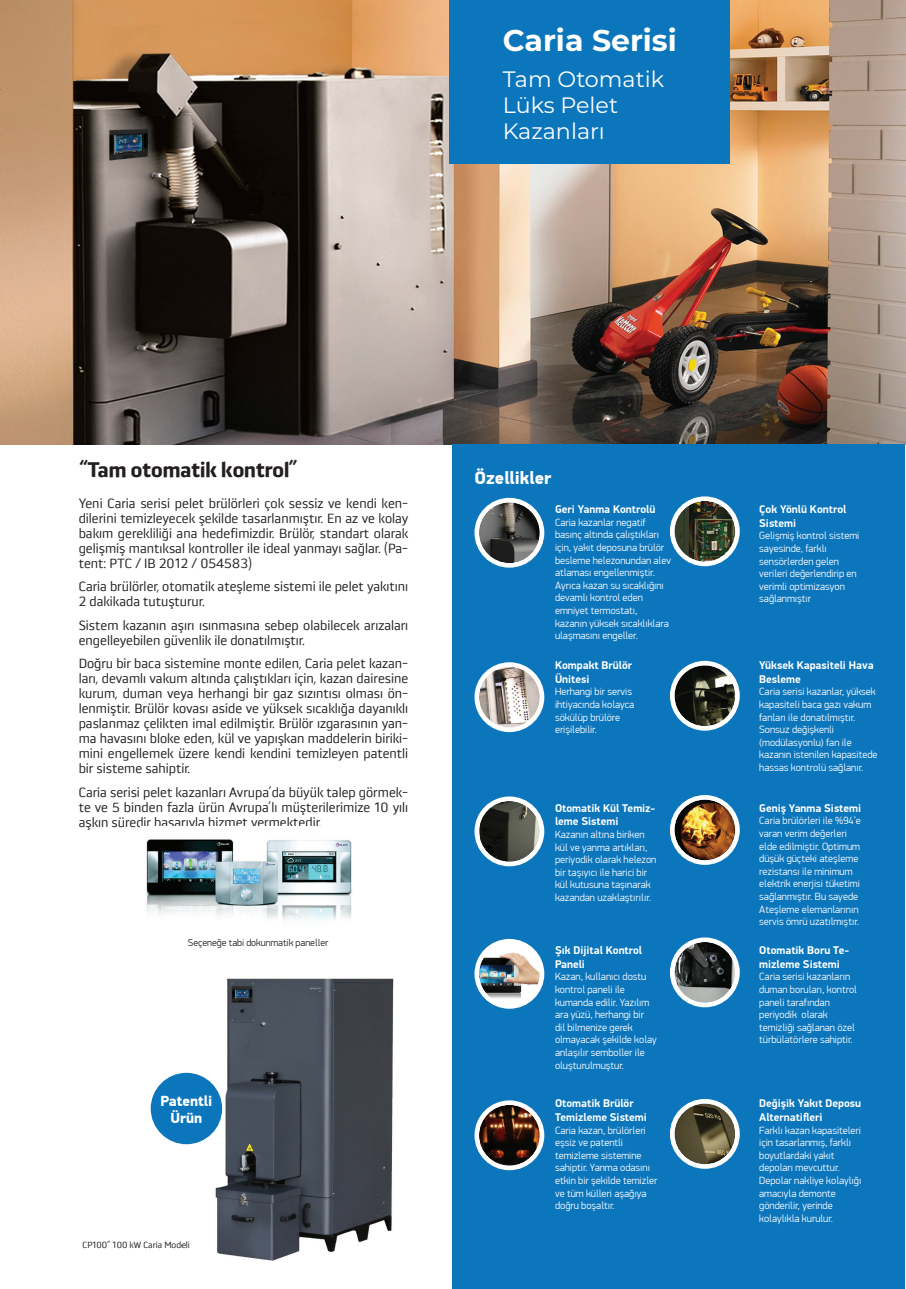
<style>
.page{position:relative;width:906px;height:1289px;background:#fff}
.page>*{position:absolute;margin:0;border:0;box-sizing:border-box;transform-origin:0 0}
.t1{font:700 30px "Montserrat";color:#fff}
.t2{font:22.35px/26px "Montserrat";color:#fff}
.t3{font:600 21px "Aneba Neue";color:#231f20}
.t4{font:900 18px "PF Din Display Pro";color:#fff}
.t5{font:900 14.7px/17.7px "PF Din Display Pro";color:#fff;text-align:center}
.t6{font:13.5px/15px "Aneba Neue";color:#231f20;text-align:justify}
.t7{font:700 11.25px/13.5px "PF Din Display Pro";color:#fff}
.t8{font:300 10.5px/12.6px "PF Din Display Pro";color:#fff}
.t9{font:300 10.05px "PF Din Display Pro";color:#231f20}
.t10{font:9px "Aneba Neue";color:#231f20}
</style>
<div class="page">
<img style="left:0;top:0;width:906px;height:445px">
<div style="left:452px;top:445px;width:453px;height:843px;background:#0c76bd"></div>
<div style="left:449px;top:0;width:280px;height:164px;background:#0c76bd"></div>
<div style="left:477px;top:500px;width:65px;height:65px;background:#fff;border-radius:50%"></div>
<img style="left:479px;top:502px;width:61px;height:61px;border-radius:30px">
<div style="left:474px;top:498px;width:70px;height:69px;border:4px solid #fff;border-radius:50%"></div>
<div style="left:477px;top:664px;width:65px;height:65px;background:#fff;border-radius:50%"></div>
<img style="left:479px;top:666px;width:61px;height:61px;border-radius:30px">
<div style="left:474px;top:662px;width:70px;height:70px;border:4px solid #fff;border-radius:50%"></div>
<div style="left:477px;top:798px;width:65px;height:66px;background:#fff;border-radius:50%"></div>
<img style="left:479px;top:801px;width:61px;height:60px;border-radius:30px">
<div style="left:474px;top:796px;width:70px;height:70px;border:4px solid #fff;border-radius:50%"></div>
<img style="left:479px;top:944px;width:61px;height:59px">
<div style="left:474px;top:938px;width:70px;height:70px;border:4px solid #fff;border-radius:50%"></div>
<svg style="left:477px;top:1102px;width:65px;height:65px"></svg>
<img style="left:479px;top:1104px;width:61px;height:61px;border-radius:30px">
<div style="left:474px;top:1100px;width:70px;height:70px;border:4px solid #fff;border-radius:50%"></div>
<svg style="left:672px;top:498px;width:65px;height:66px"></svg>
<img style="left:674px;top:501px;width:61px;height:60px;border-radius:30px">
<div style="left:670px;top:496px;width:70px;height:70px;border:4px solid #fff;border-radius:50%"></div>
<div style="left:672px;top:663px;width:65px;height:65px;background:#fff;border-radius:50%"></div>
<img style="left:674px;top:665px;width:61px;height:61px;border-radius:30px">
<div style="left:670px;top:661px;width:70px;height:69px;border:4px solid #fff;border-radius:50%"></div>
<div style="left:672px;top:797px;width:65px;height:65px;background:#fff;border-radius:50%"></div>
<img style="left:674px;top:799px;width:61px;height:61px;border-radius:30px">
<div style="left:670px;top:795px;width:70px;height:69px;border:4px solid #fff;border-radius:50%"></div>
<svg style="left:672px;top:939px;width:65px;height:66px"></svg>
<img style="left:674px;top:942px;width:61px;height:60px;border-radius:30px">
<div style="left:670px;top:937px;width:70px;height:70px;border:4px solid #fff;border-radius:50%"></div>
<div style="left:672px;top:1101px;width:65px;height:65px;background:#fff;border-radius:50%"></div>
<img style="left:674px;top:1103px;width:61px;height:61px;border-radius:30px">
<div style="left:670px;top:1098px;width:70px;height:70px;border:4px solid #fff;border-radius:50%"></div>
<img style="left:146px;top:839px;width:206px;height:81px">
<img style="left:215px;top:978px;width:179px;height:283px">
<div style="left:150px;top:1071px;width:73px;height:74px;background:#0c76bd;border-radius:50%"></div>
<div style="left:149px;top:1070px;width:75px;height:76px;border:2px solid #fff;border-radius:50%"></div>
<h1 class="t1" style="left:503px;top:19px;width:176px">Caria Serisi</h1>
<h2 class="t2" style="left:503px;top:65px;width:163px">Tam Otomatik<br>Lüks Pelet<br>Kazanları</h2>
<h3 class="t3" style="left:79px;top:456px;width:221px">“Tam otomatik kontrol”</h3>
<p class="t6" style="left:79px;top:496px;width:331px">Yeni Caria serisi pelet brülörleri çok sessiz ve kendi ken&shy;dilerini temizleyecek şekilde tasarlanmıştır. En az ve kolay bakım gerekliliği ana hedefimizdir. Brülör, standart olarak gelişmiş mantıksal kontroller ile ideal yanmayı sağlar. (Pa&shy;tent: PTC / IB 2012 / 054583)</p>
<p class="t6" style="left:79px;top:579px;width:331px">Caria brülörler, otomatik ateşleme sistemi ile pelet yakıtını<br>2 dakikada tutuşturur.</p>
<p class="t6" style="left:79px;top:617px;width:331px">Sistem kazanın aşırı ısınmasına sebep olabilecek arızaları engelleyebilen güvenlik ile donatılmıştır.</p>
<p class="t6" style="left:79px;top:656px;width:331px">Doğru bir baca sistemine monte edilen, Caria pelet kazan&shy;ları, devamlı vakum altında çalıştıkları için, kazan dairesine kurum, duman veya herhangi bir gaz sızıntısı olması ön&shy;lenmiştir. Brülör kovası aside ve yüksek sıcaklığa dayanıklı paslanmaz çelikten imal edilmiştir. Brülör ızgarasının yan&shy;ma havasını bloke eden, kül ve yapışkan maddelerin biriki&shy;mini engellemek üzere kendi kendini temizleyen patentli bir sisteme sahiptir.</p>
<p class="t6" style="left:79px;top:784px;width:331px">Caria serisi pelet kazanları Avrupa’da büyük talep görmek&shy;te ve 5 binden fazla ürün Avrupa’lı müşterilerimize 10 yılı aşkın süredir başarıyla hizmet vermektedir.</p>
<p class="t9" style="left:188px;top:936px;width:142px">Seçeneğe tabi dokunmatik paneller</p>
<h3 class="t5" style="left:161px;top:1092px;width:53px">Patentli<br>Ürün</h3>
<p class="t10" style="left:82px;top:1239px;width:109px">CP100” 100 kW Caria Modeli</p>
<h3 class="t4" style="left:474px;top:466px;width:78px">Özellikler</h3>
<p class="t7" style="left:555px;top:503px;width:102px">Geri Yanma Kontrolü</p>
<p class="t8" style="left:555px;top:516px;width:117px">Caria kazanlar negatif basınç altında çalıştıkları için, yakıt deposuna brülör besleme helezonundan alev atlaması engellenmiştir.<br>Ayrıca kazan su sıcaklığını devamlı kontrol eden emniyet termostatı, kazanın yüksek sıcaklıklara ulaşmasını engeller.</p>
<p class="t7" style="left:555px;top:659px;width:79px">Kompakt Brülör<br>Ünitesi</p>
<p class="t8" style="left:555px;top:685px;width:81px">Herhangi bir servis ihtiyacında kolayca sökülüp brülöre erişilebilir.</p>
<p class="t7" style="left:555px;top:801px;width:102px">Otomatik Kül Temiz&shy;leme Sistemi</p>
<p class="t8" style="left:555px;top:828px;width:103px">Kazanın altına biriken kül ve yanma artıkları, periyodik olarak helezon bir taşıyıcı ile harici bir kül kutusuna taşınarak kazandan uzaklaştırılır.</p>
<p class="t7" style="left:555px;top:943px;width:89px">Şık Dijital Kontrol<br>Paneli</p>
<p class="t8" style="left:555px;top:970px;width:103px">Kazan, kullanıcı dostu kontrol paneli ile kumanda edilir. Yazılım ara yüzü, herhangi bir<br>dil bilmenize gerek olmayacak şekilde kolay anlaşılır semboller ile oluşturulmuştur.</p>
<p class="t7" style="left:555px;top:1097px;width:93px">Otomatik Brülör<br>Temizleme Sistemi</p>
<p class="t8" style="left:555px;top:1123px;width:104px">Caria kazan, brülörleri eşsiz ve patentli temizleme sistemine sahiptir. Yanma odasını etkin bir şekilde temizler ve tüm külleri aşağıya doğru boşaltır.</p>
<p class="t7" style="left:759px;top:503px;width:89px">Çok Yönlü Kontrol<br>Sistemi</p>
<p class="t8" style="left:759px;top:529px;width:102px">Gelişmiş kontrol sistemi sayesinde, farklı sensörlerden gelen verileri değerlendirip en verimli optimizasyon sağlanmıştır</p>
<p class="t7" style="left:759px;top:659px;width:116px">Yüksek Kapasiteli Hava<br>Besleme</p>
<p class="t8" style="left:759px;top:685px;width:120px">Caria serisi kazanlar, yüksek kapasiteli baca gazı vakum fanları ile donatılmıştır.<br>Sonsuz değişkenli (modülasyonlu) fan ile kazanın istenilen kapasitede hassas kontrolü sağlanır.</p>
<p class="t7" style="left:759px;top:801px;width:103px">Geniş Yanma Sistemi</p>
<p class="t8" style="left:759px;top:814px;width:103px">Caria brülörleri ile %94’e varan verim değerleri elde edilmiştir. Optimum düşük güçteki ateşleme rezistansı ile minimum elektrik enerjisi tüketimi sağlanmıştır. Bu sayede<br>Ateşleme elemanlarının servis ömrü uzatılmıştır.</p>
<p class="t7" style="left:759px;top:943px;width:91px">Otomatik Boru Te&shy;mizleme Sistemi</p>
<p class="t8" style="left:759px;top:970px;width:99px">Caria serisi kazanların duman boruları, kontrol paneli tarafından periyodik olarak temizliği sağlanan özel türbülatörlere sahiptir.</p>
<p class="t7" style="left:759px;top:1097px;width:103px">Değişik Yakıt Deposu<br>Alternatifleri</p>
<p class="t8" style="left:759px;top:1123px;width:104px">Farklı kazan kapasiteleri için tasarlanmış, farklı boyutlardaki yakıt depoları mevcuttur.<br>Depolar nakliye kolaylığı amacıyla demonte gönderilir, yerinde kolaylıkla kurulur.</p>
</div>
